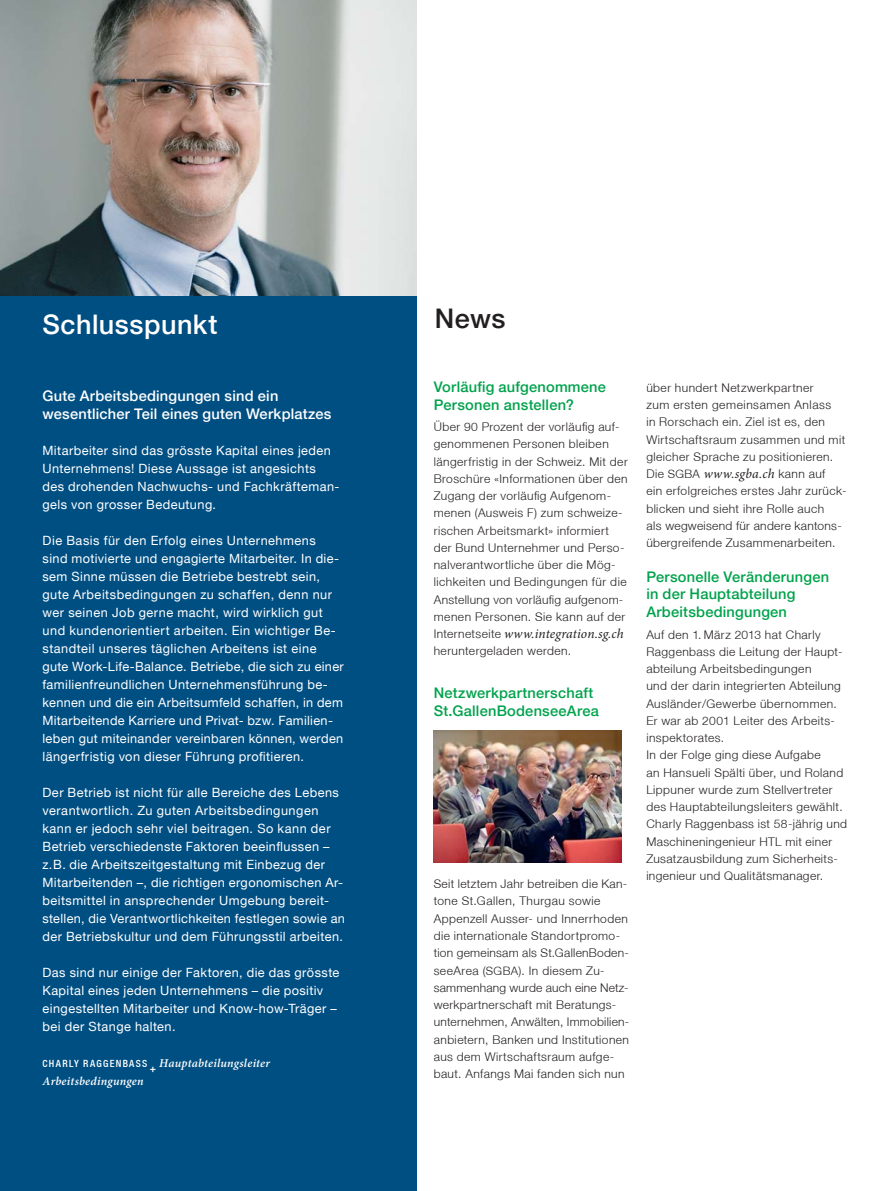
<style>
.page{position:relative;width:893px;height:1191px;background:#fff}
.page>*{position:absolute;margin:0;border:0;box-sizing:border-box;transform-origin:0 0}
.t1{font:500 27px "Helvetica Neue LT";letter-spacing:.02em;color:#fff}
.t2{font:500 27px "Helvetica Neue LT";color:#231f20}
.t3{font:500 14.7px/17.7px "Helvetica Neue LT";letter-spacing:.015em;color:#00a24c}
.t4{font:500 14.7px/18px "Helvetica Neue LT";letter-spacing:.015em;color:#fff}
.t5{font:italic 13.5px "Minion Pro";letter-spacing:.01em;color:#231f20}
.t6{font:12.75px/18px "Helvetica Neue LT";letter-spacing:.035em;color:#fff}
.t7{font:300 12px/17.2px "Helvetica Neue LT";letter-spacing:.035em;color:#231f20}
.t8{font:italic 600 12px "Minion Pro";letter-spacing:.02em;color:#fff}
.t9{font:500 condensed 9.9px "Helvetica Neue LT";letter-spacing:.13em;color:#fff}
.s1{font-family:"Helvetica Neue LT";font-weight:300;font-style:normal;font-size:12px}
.s2{font-size:11.7px}
.s3{font-family:"Helvetica Neue LT";font-weight:300;font-style:normal;font-size:11.7px}
</style>
<div class="page">
<img style="left:0;top:0;width:417px;height:296px">
<div style="left:0;top:296px;width:417px;height:894px;background:#004f83"></div>
<img style="left:434px;top:731px;width:187px;height:131px">
<h1 class="t1" style="left:43px;top:314px;width:177px">Schlusspunkt</h1>
<h1 class="t2" style="left:435px;top:309px;width:72px">News</h1>
<p class="t4" style="left:43px;top:388px;width:290px">Gute Arbeitsbedingungen sind ein wesentlicher Teil eines guten Werkplatzes</p>
<p class="t6" style="left:43px;top:442px;width:299px">Mitarbeiter sind das grösste Kapital eines jeden Unternehmens! Diese Aussage ist angesichts des drohenden Nachwuchs- und Fachkräfteman&shy;gels von grosser Bedeutung.</p>
<p class="t6" style="left:43px;top:532px;width:303px">Die Basis für den Erfolg eines Unternehmens sind motivierte und engagierte Mitarbeiter. In die&shy;sem Sinne müssen die Betriebe bestrebt sein, gute Arbeitsbedingungen zu schaffen, denn nur wer seinen Job gerne macht, wird wirklich gut und kundenorientiert arbeiten. Ein wichtiger Be&shy;standteil unseres täglichen Ar beitens ist eine gute Work-Life-Balance. Betriebe, die sich zu einer familienfreundlichen Unternehmensführung be&shy;kennen und die ein Arbeitsumfeld schaffen, in dem Mitarbeitende Karriere und Privat- bzw. Familien&shy;leben gut miteinander vereinbaren können, werden längerfristig von dieser Führung profitieren.</p>
<p class="t6" style="left:43px;top:784px;width:304px">Der Betrieb ist nicht für alle Bereiche des Lebens verantwortlich. Zu guten Arbeitsbedingungen kann er jedoch sehr viel beitragen. So kann der Betrieb verschiedenste Faktoren beeinflussen – z.B. die Arbeitszeitgestaltung mit Einbezug der Mitarbeitenden –, die richtigen ergonomischen Ar&shy;beitsmittel in ansprechender Umgebung bereit&shy;stellen, die Verantwortlichkeiten festlegen sowie an der Betriebskultur und dem Führungsstil arbeiten.</p>
<p class="t6" style="left:43px;top:964px;width:298px">Das sind nur einige der Faktoren, die das grösste Kapital eines jeden Unternehmens – die positiv eingestellten Mitarbeiter und Know-how-Träger – bei der Stange halten.</p>
<p class="t9" style="left:43px;top:1057px;width:106px">CHARLY RAGGENBASS</p>
<p class="t8" style="left:150px;top:1058px;width:122px"><sub>+</sub> Hauptabteilungsleiter</p>
<p class="t8" style="left:43px;top:1076px;width:103px">Arbeitsbedingungen</p>
<p class="t3" style="left:434px;top:379px;width:174px">Vorläufig aufgenommene<br>Personen anstellen?</p>
<p class="t7" style="left:434px;top:418px;width:196px">Über 90 Prozent der vorläufig auf&shy;genommenen Personen bleiben längerfristig in der Schweiz. Mit der Broschüre «Informationen über den Zugang der vorläufig Aufgenom&shy;menen (Ausweis F) zum schweize&shy;rischen Arbeitsmarkt» informiert der Bund Unternehmer und Perso&shy;nalverantwortliche über die Mög&shy;lichkeiten und Bedingungen für die Anstellung von vorläufig aufgenom&shy;menen Personen. Sie kann auf der</p>
<p class="t5" style="left:434px;top:628px;width:191px"><span class="s1">Internetseite</span> www.integration.sg.ch</p>
<p class="t7" style="left:434px;top:642px;width:139px">heruntergeladen werden.</p>
<p class="t3" style="left:434px;top:685px;width:167px">Netzwerkpartnerschaft<br>St.GallenBodenseeArea</p>
<p class="t7" style="left:434px;top:875px;width:197px">Seit letztem Jahr betreiben die Kan&shy;tone St.Gallen, Thurgau sowie Appenzell Ausser- und Innerrhoden die internationale Standortpromo&shy;tion gemeinsam als St.GallenBoden&shy;seeArea (<span class="s2">SGBA</span>). In diesem Zu - sammenhang wurde auch eine Netz&shy;werkpartnerschaft mit Beratungs&shy;unternehmen, Anwälten, Immobilien - anbietern, Banken und Institutionen aus dem Wirtschaftsraum aufge&shy;baut. Anfangs Mai fanden sich nun</p>
<p class="t7" style="left:646px;top:379px;width:200px">über hundert Netzwerkpartner<br>zum ersten gemeinsamen Anlass<br>in Rorschach ein. Ziel ist es, den Wirtschaftsraum zusammen und mit gleicher Sprache zu positionieren.</p>
<p class="t5" style="left:646px;top:468px;width:180px"><span class="s1">Die</span> <span class="s3">SGBA</span> www.sgba.ch <span class="s1">kann auf</span></p>
<p class="t7" style="left:646px;top:482px;width:202px">ein erfolgreiches erstes Jahr zurück&shy;blicken und sieht ihre Rolle auch<br>als wegweisend für andere kantons&shy;übergreifende Zusammenarbeiten.</p>
<p class="t3" style="left:646px;top:569px;width:184px">Personelle Veränderungen in der Hauptabteilung<br>Arbeitsbedingungen</p>
<p class="t7" style="left:646px;top:625px;width:202px">Auf den 1. März 2013 hat Charly Raggenbass die Leitung der Haupt&shy;abteilung Arbeitsbedingungen<br>und der darin integrierten Abteilung Ausländer/Gewerbe übernommen.<br>Er war ab 2001 Leiter des Arbeits&shy;inspektorates.<br>In der Folge ging diese Aufgabe<br>an Hansueli Spälti über, und Roland Lippuner wurde zum Stellvertreter des Hauptabteilungsleiters gewählt.<br>Charly Raggenbass ist 58-jährig und Maschineningenieur HTL mit einer Zusatzausbildung zum Sicherheits&shy;ingenieur und Qualitätsmanager.</p>
</div>
